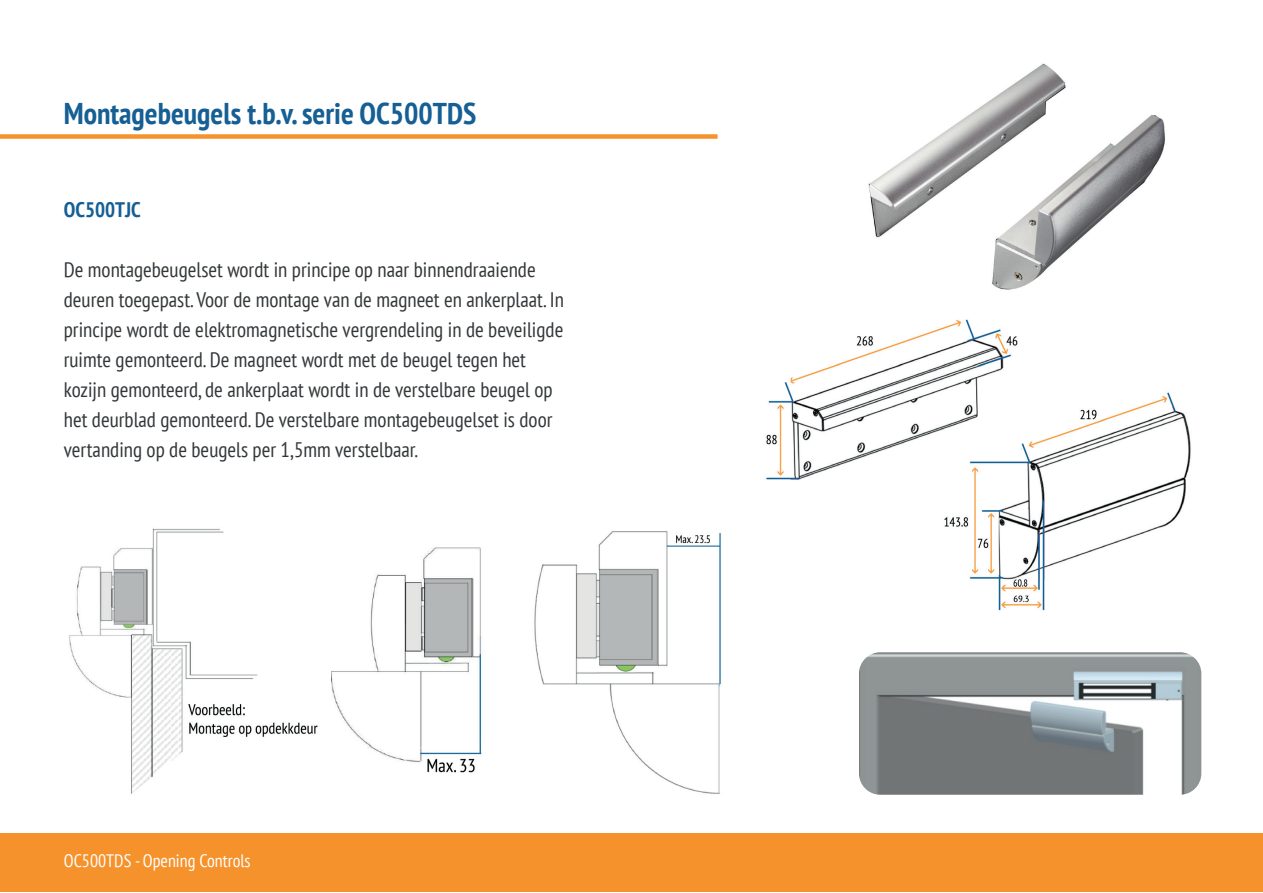
<style>
.page{position:relative;width:1263px;height:893px;background:#fff}
.page>*{position:absolute;margin:0;border:0;box-sizing:border-box;transform-origin:0 0}
.t1{font:700 condensed 30px "PT Sans";color:#155f94}
.t2{font:condensed 21px/30px "PT Sans";color:#333739}
.t3{font:700 condensed 21px "PT Sans";color:#155f94}
.t4{font:condensed 18px "PT Sans";color:#fff}
</style>
<div class="page">
<img style="left:534px;top:531px;width:187px;height:263px">
<div style="left:0;top:134px;width:718px;height:5px;background:#f6922c"></div>
<img style="left:766px;top:319px;width:425px;height:292px">
<img style="left:331px;top:547px;width:151px;height:226px">
<img style="left:859px;top:652px;width:342px;height:143px">
<img style="left:868px;top:63px;width:297px;height:227px">
<img style="left:69px;top:528px;width:249px;height:266px">
<div style="left:0;top:833px;width:1263px;height:59px;background:#f6922c"></div>
<h1 class="t1" style="left:64px;top:94px;width:414px">Montagebeugels t.b.v. serie OC500TDS</h1>
<p class="t3" style="left:64px;top:196px;width:78px">OC500TJC</p>
<p class="t2" style="left:64px;top:254px;width:502px">De montagebeugelset wordt in principe op naar binnendraaiende deuren toegepast. Voor de montage van de magneet en ankerplaat. In principe wordt de elektromagnetische vergrendeling in de beveiligde ruimte gemonteerd. De magneet wordt met de beugel tegen het kozijn gemonteerd, de ankerplaat wordt in de verstelbare beugel op het deurblad gemonteerd. De verstelbare montagebeugelset is door vertanding op de beugels per 1,5mm verstelbaar.</p>
<p class="t4" style="left:64px;top:849px;width:188px">OC500TDS - Opening Controls</p>
</div>
